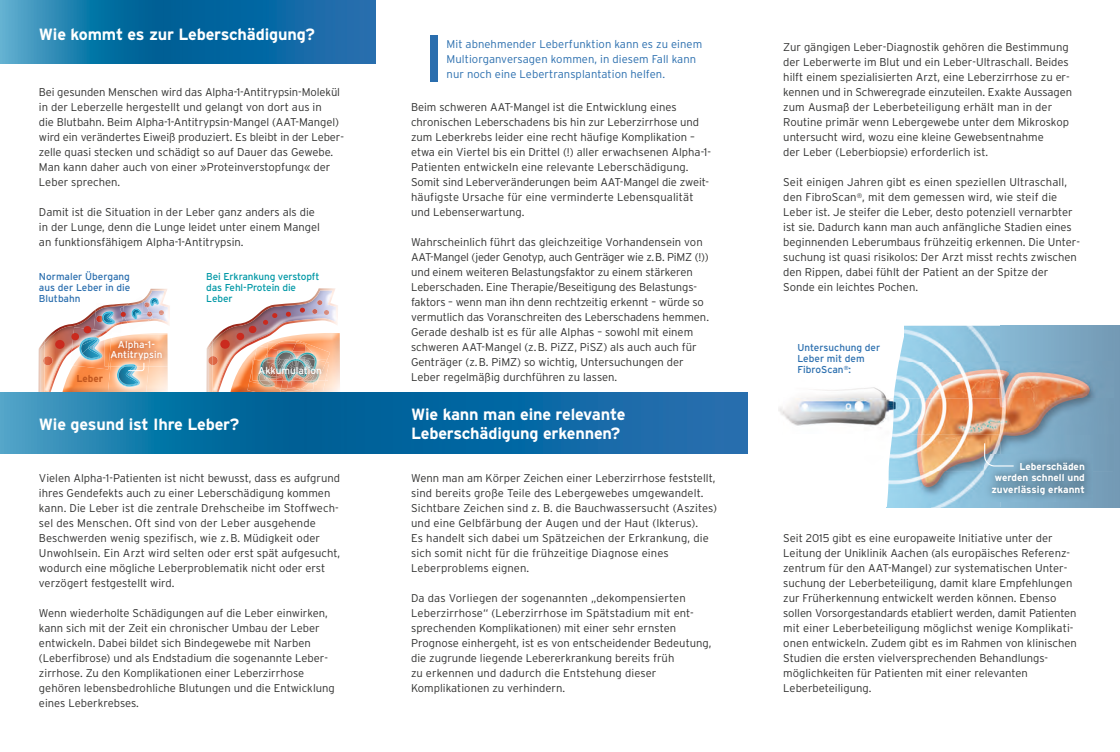
<style>
.page{position:relative;width:1120px;height:752px;background:#fff}
.page>*{position:absolute;margin:0;border:0;box-sizing:border-box;transform-origin:0 0}
.t1{font:700 16.25px/19.5px "Interstate";letter-spacing:-.01em;color:#fff}
.t2{font:300 11.25px/15px "Interstate";color:#313130}
.t3{font:300 11.25px/15px "Interstate";letter-spacing:.005em;color:#2a6eae}
.t4{font:10px/11.2px "Interstate";color:#2a6eae;text-align:justify}
.t5{font:700 10px/11.2px "Interstate";color:#fff;text-align:right}
.t6{font:10px/11.2px "Interstate";letter-spacing:-.01em;color:#0098a6}
.t7{font:10px/10px "Interstate";color:#fff;text-align:center}
.t8{font:700 10px "Interstate";color:#c2571f}
</style>
<div class="page">
<img style="left:38px;top:340px;width:7px;height:53px">
<img style="left:45px;top:288px;width:125px;height:105px">
<img style="left:62px;top:333px;width:106px;height:60px">
<img style="left:70px;top:331px;width:3px;height:34px">
<img style="left:72px;top:327px;width:7px;height:4px">
<img style="left:72px;top:331px;width:7px;height:20px">
<img style="left:73px;top:340px;width:35px;height:29px">
<img style="left:81px;top:351px;width:21px;height:9px">
<img style="left:81px;top:351px;width:20px;height:8px">
<img style="left:127px;top:296px;width:16px;height:1px">
<img style="left:164px;top:306px;width:2px;height:7px">
<img style="left:143px;top:290px;width:23px;height:16px">
<img style="left:116px;top:392px;width:30px;height:1px">
<img style="left:108px;top:366px;width:41px;height:26px">
<img style="left:117px;top:378px;width:22px;height:8px">
<div style="left:55px;top:340px;width:10px;height:9px;background:#ca2a1e;border-radius:50%"></div>
<div style="left:71px;top:333px;width:8px;height:7px;background:#ca2a1e;border-radius:50%"></div>
<svg style="left:43px;top:356px;width:10px;height:9px"></svg>
<img style="left:168px;top:334px;width:1px;height:32px">
<img style="left:111px;top:334px;width:57px;height:32px">
<img style="left:79px;top:297px;width:85px;height:54px">
<img style="left:105px;top:338px;width:6px;height:28px">
<img style="left:110px;top:354px;width:40px;height:12px">
<svg style="left:117px;top:362px;width:28px;height:16px"></svg>
<img style="left:206px;top:339px;width:7px;height:54px">
<img style="left:213px;top:288px;width:125px;height:105px">
<img style="left:230px;top:333px;width:110px;height:60px">
<img style="left:247px;top:359px;width:6px;height:33px">
<img style="left:250px;top:359px;width:3px;height:27px">
<img style="left:327px;top:362px;width:2px;height:30px">
<img style="left:278px;top:340px;width:19px;height:2px">
<img style="left:297px;top:340px;width:33px;height:19px">
<img style="left:296px;top:341px;width:15px;height:1px">
<div style="left:220px;top:339px;width:10px;height:9px;background:#ca2a1e;border-radius:50%"></div>
<div style="left:237px;top:332px;width:7px;height:8px;background:#ca2a1e;border-radius:50%"></div>
<div style="left:249px;top:325px;width:7px;height:8px;background:#ca2a1e;border-radius:50%"></div>
<svg style="left:208px;top:356px;width:10px;height:9px"></svg>
<svg style="left:286px;top:311px;width:5px;height:5px"></svg>
<svg style="left:263px;top:313px;width:14px;height:11px"></svg>
<svg style="left:300px;top:307px;width:5px;height:5px"></svg>
<svg style="left:312px;top:300px;width:17px;height:15px"></svg>
<img style="left:327px;top:362px;width:1px;height:18px">
<img style="left:253px;top:342px;width:74px;height:51px">
<svg style="left:0;top:0;width:376px;height:64px;background:#1572a7"></svg>
<svg style="left:0;top:393px;width:748px;height:60px;background:#1270a6"></svg>
<div style="left:1113px;top:325px;width:7px;height:182px;background:#749ab5"></div>
<img style="left:779px;top:407px;width:4px;height:8px">
<img style="left:783px;top:388px;width:80px;height:38px">
<img style="left:863px;top:387px;width:23px;height:11px">
<img style="left:863px;top:398px;width:29px;height:28px">
<img style="left:886px;top:471px;width:227px;height:36px">
<img style="left:887px;top:507px;width:226px;height:1px">
<img style="left:899px;top:325px;width:214px;height:37px">
<img style="left:892px;top:362px;width:221px;height:72px">
<img style="left:888px;top:434px;width:225px;height:37px">
<img style="left:984px;top:454px;width:108px;height:47px">
<svg style="left:983px;top:442px;width:31px;height:25px"></svg>
<div style="left:431px;top:35px;width:7px;height:46px;background:#2a6eae"></div>
<h1 class="t1" style="left:39px;top:25px;width:277px">Wie kommt es zur Leberschädigung?</h1>
<p class="t2" style="left:39px;top:85px;width:306px">Bei gesunden Menschen wird das Alpha-1-Antitrypsin-Molekül in der Leberzelle hergestellt und gelangt von dort aus in<br>die Blutbahn. Beim Alpha-1-Antitrypsin-Mangel (AAT-Mangel) wird ein verändertes Eiweiß produziert. Es bleibt in der Leber&shy;zelle quasi stecken und schädigt so auf Dauer das Gewebe.<br>Man kann daher auch von einer »Proteinverstopfung« der Leber sprechen.</p>
<p class="t2" style="left:39px;top:204px;width:283px">Damit ist die Situation in der Leber ganz anders als die in der Lunge, denn die Lunge leidet unter einem Mangel an funktionsfähigem Alpha-1-Antitrypsin.</p>
<p class="t4" style="left:39px;top:270px;width:93px">Normaler Übergang aus der Leber in die Blutbahn</p>
<p class="t7" style="left:110px;top:339px;width:54px">Alpha-1-<br>Antitrypsin</p>
<p class="t8" style="left:76px;top:373px;width:28px">Leber</p>
<p class="t6" style="left:206px;top:270px;width:115px">Bei Erkrankung verstopft das Fehl-Protein die<br>Leber</p>
<p class="t7" style="left:258px;top:365px;width:65px">Akkumulation</p>
<p class="t3" style="left:446px;top:36px;width:257px">Mit abnehmender Leberfunktion kann es zu einem<br>Multiorganversagen kommen, in diesem Fall kann nur noch eine Lebertransplantation helfen.</p>
<p class="t2" style="left:411px;top:100px;width:301px">Beim schweren AAT-Mangel ist die Entwicklung eines chronischen Leberschadens bis hin zur Leberzirrhose und zum Leberkrebs leider eine recht häufige Komplikation – etwa ein Viertel bis ein Drittel (!) aller erwachsenen Alpha-1- Patienten entwickeln eine relevante Leberschädigung.<br>Somit sind Leberveränderungen beim AAT-Mangel die zweit&shy;häufigste Ursache für eine verminderte Lebensqualität und Lebenserwartung.</p>
<p class="t2" style="left:411px;top:234px;width:299px">Wahrscheinlich führt das gleichzeitige Vorhandensein von AAT-Mangel (jeder Genotyp, auch Genträger wie z. B. PiMZ (!)) und einem weiteren Belastungsfaktor zu einem stärkeren Leberschaden. Eine Therapie/Beseitigung des Belastungs&shy;faktors – wenn man ihn denn rechtzeitig erkennt – würde so vermutlich das Voranschreiten des Leberschadens hemmen.<br>Gerade deshalb ist es für alle Alphas – sowohl mit einem schweren AAT-Mangel (z. B. PiZZ, PiSZ) als auch auch für Genträger (z. B. PiMZ) so wichtig, Untersuchungen der Leber regelmäßig durchführen zu lassen.</p>
<h1 class="t1" style="left:39px;top:414px;width:202px">Wie gesund ist Ihre Leber?</h1>
<h1 class="t1" style="left:411px;top:404px;width:216px">Wie kann man eine relevante<br>Leberschädigung erkennen?</h1>
<p class="t2" style="left:39px;top:469px;width:303px">Vielen Alpha-1-Patienten ist nicht bewusst, dass es aufgrund ihres Gendefekts auch zu einer Leberschädigung kommen kann. Die Leber ist die zentrale Drehscheibe im Stoffwech&shy;sel des Menschen. Oft sind von der Leber ausgehende Beschwerden wenig spezifisch, wie z. B. Müdigkeit oder Unwohlsein. Ein Arzt wird selten oder erst spät aufgesucht, wodurch eine mögliche Leberproblematik nicht oder erst verzögert festgestellt wird.</p>
<p class="t2" style="left:39px;top:604px;width:297px">Wenn wiederholte Schädigungen auf die Leber einwirken, kann sich mit der Zeit ein chronischer Umbau der Leber entwickeln. Dabei bildet sich Bindegewebe mit Narben (Leberfibrose) und als Endstadium die sogenannte Leber&shy;zirrhose. Zu den Komplikationen einer Leberzirrhose gehören lebensbedrohliche Blutungen und die Entwicklung eines Leberkrebses.</p>
<p class="t2" style="left:411px;top:469px;width:307px">Wenn man am Körper Zeichen einer Leberzirrhose feststellt, sind bereits große Teile des Lebergewebes umgewandelt.<br>Sichtbare Zeichen sind z. B. die Bauchwassersucht (Aszites) und eine Gelbfärbung der Augen und der Haut (Ikterus).<br>Es handelt sich dabei um Spätzeichen der Erkrankung, die sich somit nicht für die frühzeitige Diagnose eines Leberproblems eignen.</p>
<p class="t2" style="left:411px;top:589px;width:302px">Da das Vorliegen der sogenannten „dekompensierten Leberzirrhose“ (Leberzirrhose im Spätstadium mit ent&shy;sprechenden Komplikationen) mit einer sehr ernsten Prognose einhergeht, ist es von entscheidender Bedeutung, die zugrunde liegende Lebererkrankung bereits früh<br>zu erkennen und dadurch die Entstehung dieser Komplikationen zu verhindern.</p>
<p class="t2" style="left:783px;top:39px;width:290px">Zur gängigen Leber-Diagnostik gehören die Bestimmung der Leberwerte im Blut und ein Leber-Ultraschall. Beides hilft einem spezialisierten Arzt, eine Leberzirrhose zu er&shy;kennen und in Schweregrade einzuteilen. Exakte Aussagen zum Ausmaß der Leberbeteiligung erhält man in der Routine primär wenn Lebergewebe unter dem Mikroskop untersucht wird, wozu eine kleine Gewebsentnahme<br>der Leber (Leberbiopsie) erforderlich ist.</p>
<p class="t2" style="left:783px;top:174px;width:298px">Seit einigen Jahren gibt es einen speziellen Ultraschall, den FibroScan<sup>®</sup>, mit dem gemessen wird, wie steif die Leber ist. Je steifer die Leber, desto potenziell vernarbter ist sie. Dadurch kann man auch anfängliche Stadien eines beginnenden Leberumbaus frühzeitig erkennen. Die Unter&shy;suchung ist quasi risikolos: Der Arzt misst rechts zwischen den Rippen, dabei fühlt der Patient an der Spitze der Sonde ein leichtes Pochen.</p>
<p class="t4" style="left:797px;top:341px;width:84px;text-align:left">Untersuchung der<br>Leber mit dem<br>FibroScan<sup>®</sup>:</p>
<p class="t5" style="left:991px;top:460px;width:95px">Leberschäden werden schnell und zuverlässig erkannt</p>
<p class="t2" style="left:783px;top:529px;width:295px">Seit 2015 gibt es eine europaweite Initiative unter der Leitung der Uniklinik Aachen (als europäisches Referenz&shy;zentrum für den AAT-Mangel) zur systematischen Unter&shy;suchung der Leberbeteiligung, damit klare Empfehlungen zur Früherkennung entwickelt werden können. Ebenso sollen Vorsorgestandards etabliert werden, damit Patienten mit einer Leberbeteiligung möglichst wenige Komplikati&shy;onen entwickeln. Zudem gibt es im Rahmen von klinischen Studien die ersten vielversprechenden Behandlungs&shy;möglichkeiten für Patienten mit einer relevanten Leberbeteiligung.</p>
</div>
